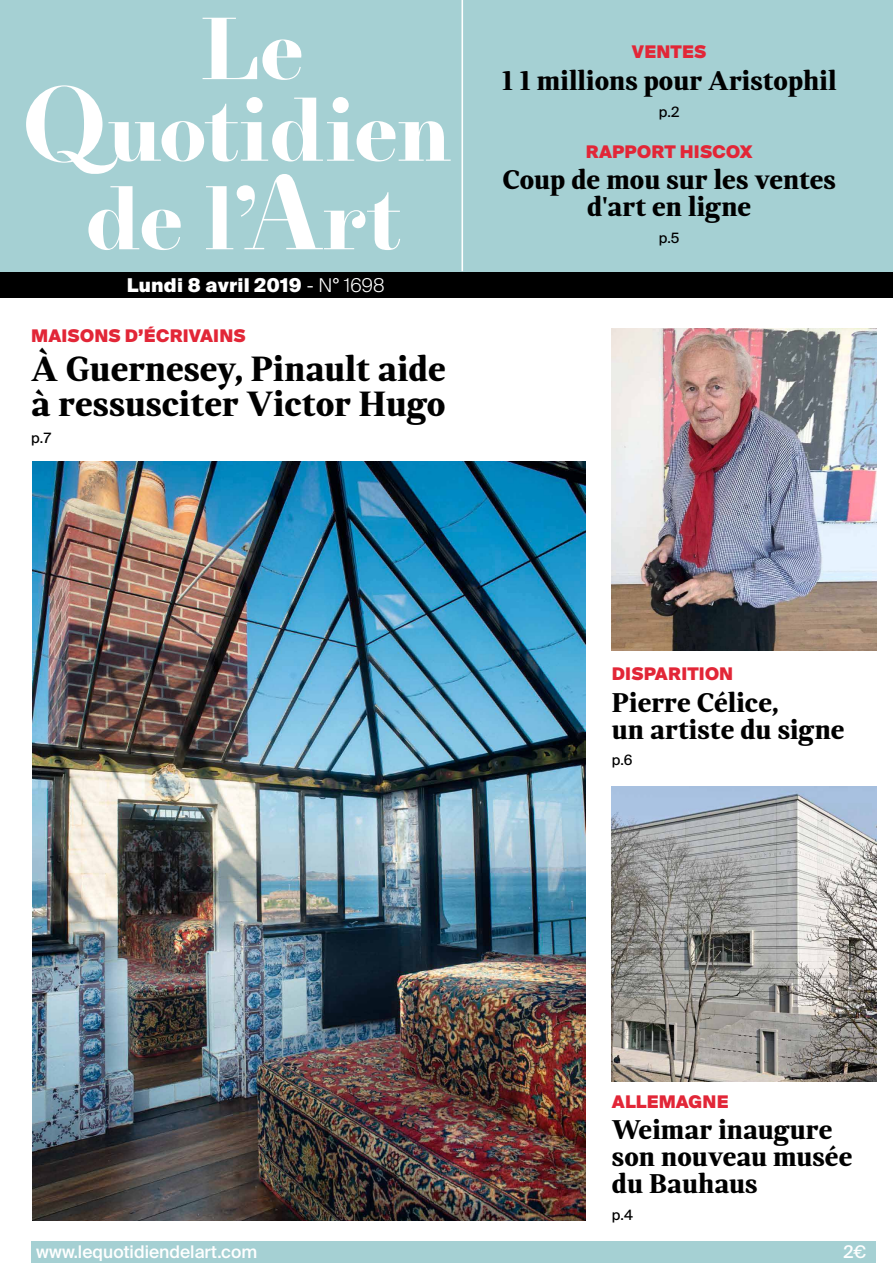
<style>
.page{position:relative;width:893px;height:1263px;background:#fff}
.page>*{position:absolute;margin:0;border:0;box-sizing:border-box;transform-origin:0 0}
.t1{font:700 34.8px/34.8px "Skema Pro Display";color:#000}
.t2{font:700 26.85px/26.8px "Skema Pro Display";color:#000}
.t3{font:900 19.05px "Suisse Intl";letter-spacing:.01em;color:#fff}
.t4{font:900 17.4px "Suisse Intl";letter-spacing:.01em;color:#e22637}
.t5{font:500 17.4px "Suisse Intl";color:#fff}
.t6{font:14.25px "Suisse Intl";color:#000}
.s1{font-weight:300}
</style>
<div class="page">
<div style="left:0;top:271px;width:893px;height:27px;background:#000"></div>
<div style="left:32px;top:1242px;width:844px;height:21px;background:#a5d0d3"></div>
<div style="left:0;top:0;width:893px;height:271px;background:#a5d0d3"></div>
<img style="left:612px;top:787px;width:264px;height:295px">
<img style="left:32px;top:461px;width:553px;height:760px">
<svg style="left:26px;top:18px;width:425px;height:232px"></svg>
<hr style="left:461px;top:0;width:2px;height:271px;background:#fff">
<img style="left:612px;top:328px;width:264px;height:323px">
<p class="t4" style="left:632px;top:42px;width:76px">VENTES</p>
<p class="t2" style="left:502px;top:67px;width:336px">1 1 millions pour Aristophil</p>
<p class="t6" style="left:659px;top:106px;width:22px">p.2</p>
<p class="t3" style="left:127px;top:274px;width:259px">Lundi 8 avril 2019 <span class="s1">- N° 1698</span></p>
<p class="t4" style="left:31px;top:326px;width:216px">MAISONS D’ÉCRIVAINS</p>
<p class="t1" style="left:31px;top:352px;width:416px">À Guernesey, Pinault aide à ressusciter Victor Hugo</p>
<p class="t6" style="left:31px;top:432px;width:21px">p.7</p>
<p class="t4" style="left:586px;top:142px;width:168px">RAPPORT HISCOX</p>
<p class="t2" style="left:502px;top:167px;width:335px;text-align:center">Coup de mou sur les ventes d'art en ligne</p>
<p class="t6" style="left:659px;top:233px;width:22px">p.5</p>
<p class="t4" style="left:612px;top:664px;width:123px">DISPARITION</p>
<p class="t2" style="left:612px;top:689px;width:234px">Pierre Célice,<br>un artiste du signe</p>
<p class="t6" style="left:612px;top:755px;width:22px">p.6</p>
<p class="t4" style="left:612px;top:1091px;width:118px">ALLEMAGNE</p>
<p class="t2" style="left:612px;top:1116px;width:242px">Weimar inaugure son nouveau musée du Bauhaus</p>
<p class="t6" style="left:612px;top:1209px;width:22px">p.4</p>
<p class="t5" style="left:36px;top:1245px;width:223px">www.lequotidiendelart.com</p>
<p class="t5" style="left:843px;top:1245px;width:24px">2€</p>
</div>
